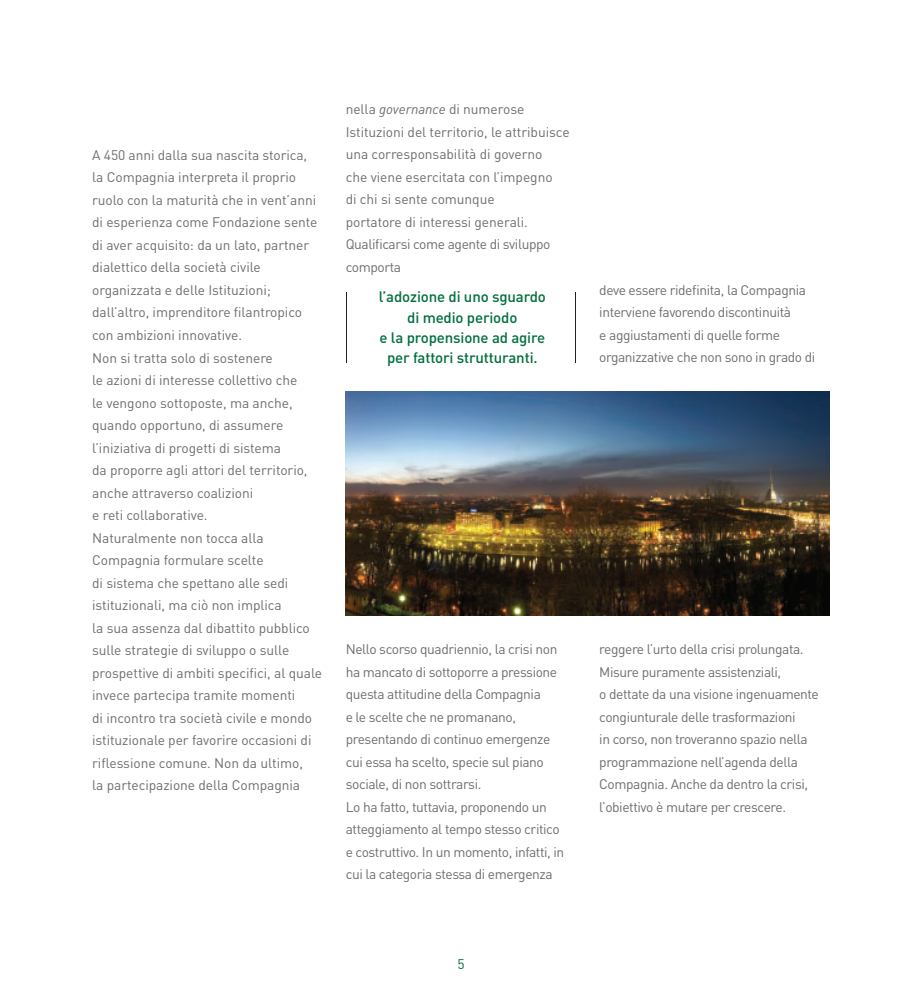
<style>
.page{position:relative;width:922px;height:993px;background:#fff}
.page>*{position:absolute;margin:0;border:0;box-sizing:border-box;transform-origin:0 0}
.t1{font:500 15px/20px "DIN";letter-spacing:-.01em;color:#006f3c;text-align:center}
.t2{font:13.75px/22.5px "DIN";letter-spacing:-.015em;color:#6c6d70}
.t3{font:13.75px "DIN";color:#006f3c}
.s1{font-style:italic}
</style>
<div class="page">
<hr style="left:345px;top:291px;width:1px;height:71px;background:#231f20">
<hr style="left:575px;top:291px;width:1px;height:71px;background:#231f20">
<img style="left:345px;top:391px;width:484px;height:224px">
<p class="t2" style="left:92px;top:145px;width:231px">A 450 anni dalla sua nascita storica,<br>la Compagnia interpreta il proprio ruolo con la maturità che in vent’anni di esperienza come Fondazione sente di aver acquisito: da un lato, partner dialettico della società civile organizzata e delle Istituzioni; dall’altro, imprenditore filantropico con ambizioni innovative.<br>Non si tratta solo di sostenere<br>le azioni di interesse collettivo che<br>le vengono sottoposte, ma anche, quando opportuno, di assumere l’iniziativa di progetti di sistema<br>da proporre agli attori del territorio, anche attraverso coalizioni<br>e reti collaborative.<br>Naturalmente non tocca alla Compagnia formulare scelte<br>di sistema che spettano alle sedi istituzionali, ma ciò non implica<br>la sua assenza dal dibattito pubblico sulle strategie di sviluppo o sulle prospettive di ambiti specifici, al quale invece partecipa tramite momenti<br>di incontro tra società civile e mondo istituzionale per favorire occasioni di riflessione comune. Non da ultimo,<br>la partecipazione della Compagnia</p>
<p class="t2" style="left:345px;top:99px;width:225px">nella <span class="s1">governance</span> di numerose<br>Istituzioni del territorio, le attribuisce una corresponsabilità di governo<br>che viene esercitata con l’impegno<br>di chi si sente comunque<br>portatore di interessi generali.<br>Qualificarsi come agente di sviluppo comporta</p>
<p class="t1" style="left:379px;top:288px;width:168px">l’adozione di uno sguardo di medio periodo<br>e la propensione ad agire per fattori strutturanti.</p>
<p class="t2" style="left:345px;top:639px;width:220px">Nello scorso quadriennio, la crisi non ha mancato di sottoporre a pressione questa attitudine della Compagnia<br>e le scelte che ne promanano, presentando di continuo emergenze cui essa ha scelto, specie sul piano sociale, di non sottrarsi.<br>Lo ha fatto, tuttavia, proponendo un atteggiamento al tempo stesso critico e costruttivo. In un momento, infatti, in cui la categoria stessa di emergenza</p>
<p class="t3" style="left:457px;top:958px;width:9px">5</p>
<p class="t2" style="left:599px;top:280px;width:217px">deve essere ridefinita, la Compagnia interviene favorendo discontinuità<br>e aggiustamenti di quelle forme organizzative che non sono in grado di</p>
<p class="t2" style="left:599px;top:639px;width:221px">reggere l’urto della crisi prolungata.<br>Misure puramente assistenziali,<br>o dettate da una visione ingenuamente congiunturale delle trasformazioni<br>in corso, non troveranno spazio nella programmazione nell’agenda della Compagnia. Anche da dentro la crisi, l’obiettivo è mutare per crescere.</p>
</div>
